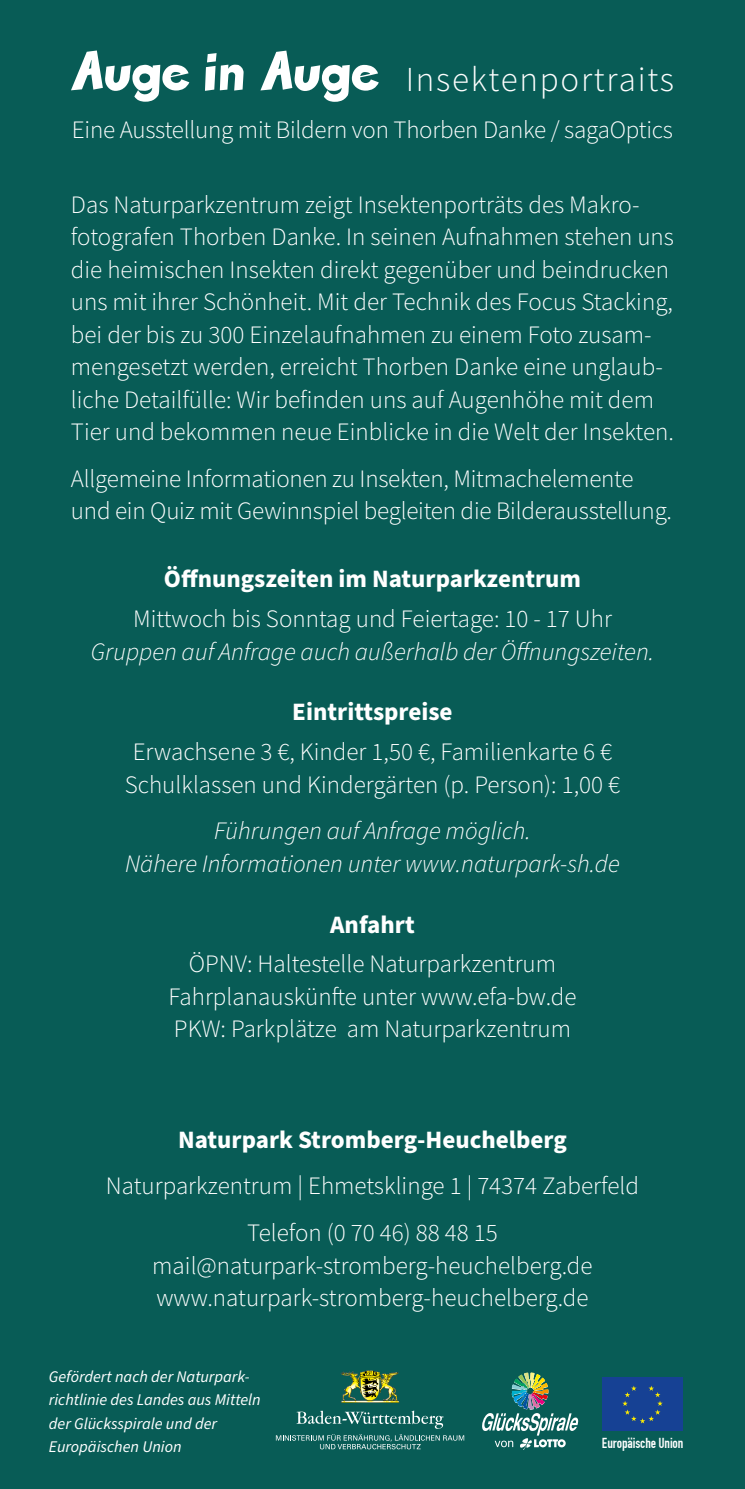
<style>
.page{position:relative;width:745px;height:1489px;background:#fff}
.page>*{position:absolute;margin:0;border:0;box-sizing:border-box;transform-origin:0 0}
.t1{font:300 35px "Source Sans Pro";letter-spacing:.05em;color:#fff}
.t2{font:300 25px/32.5px "Source Sans Pro";color:#fff}
.t3{font:italic 300 25px/32.5px "Source Sans Pro";color:#fff;text-align:center}
.t4{font:700 25px "Source Sans Pro";color:#fff}
.t5{font:italic 16.25px/23.2px "Source Sans Pro";color:#fff}
.t6{font:15.25px "Fette Engschrift";letter-spacing:-.01em;color:#fff}
</style>
<div class="page">
<div style="left:0;top:0;width:744px;height:1488px;background:#085c56"></div>
<svg style="left:71px;top:50px;width:172px;height:52px"></svg>
<svg style="left:260px;top:51px;width:118px;height:51px"></svg>
<img style="left:482px;top:1372px;width:96px;height:77px">
<div style="left:602px;top:1376px;width:80px;height:53px;background:#164194"></div>
<svg style="left:622px;top:1386px;width:40px;height:37px"></svg>
<img style="left:340px;top:1370px;width:59px;height:32px">
<svg style="left:276px;top:1410px;width:188px;height:39px"></svg>
<h1 class="t1" style="left:405px;top:58px;width:270px">Insektenportraits</h1>
<p class="t2" style="left:72px;top:113px;width:602px">Eine Ausstellung mit Bildern von Thorben Danke / sagaOptics</p>
<p class="t2" style="left:71px;top:188px;width:604px">Das Naturparkzentrum zeigt Insektenporträts des Makro&shy;fotografen Thorben Danke. In seinen Aufnahmen stehen uns die heimischen Insekten direkt gegenüber und beindrucken uns mit ihrer Schönheit. Mit der Technik des Focus Stacking, bei der bis zu 300 Einzelaufnahmen zu einem Foto zusam&shy;mengesetzt werden, erreicht Thorben Danke eine unglaub&shy;liche Detailfülle: Wir befinden uns auf Augenhöhe mit dem Tier und bekommen neue Einblicke in die Welt der Insekten.</p>
<p class="t2" style="left:71px;top:462px;width:602px">Allgemeine Informationen zu Insekten, Mitmachelemente und ein Quiz mit Gewinnspiel begleiten die Bilderausstellung.</p>
<p class="t4" style="left:164px;top:562px;width:418px">Öffnungszeiten im Naturparkzentrum</p>
<p class="t2" style="left:133px;top:602px;width:480px">Mittwoch bis Sonntag und Feiertage: 10 - 17 Uhr</p>
<p class="t3" style="left:91px;top:635px;width:564px">Gruppen auf Anfrage auch außerhalb der Öffnungszeiten.</p>
<p class="t4" style="left:292px;top:695px;width:162px">Eintrittspreise</p>
<p class="t2" style="left:125px;top:735px;width:496px;text-align:center">Erwachsene 3 €, Kinder 1,50 €, Familienkarte 6 €<br>Schulklassen und Kindergärten (p. Person): 1,00 €</p>
<p class="t3" style="left:125px;top:814px;width:496px">Führungen auf Anfrage möglich.<br>Nähere Informationen unter www.naturpark-sh.de</p>
<p class="t4" style="left:330px;top:907px;width:86px">Anfahrt</p>
<p class="t2" style="left:168px;top:947px;width:409px;text-align:center">ÖPNV: Haltestelle Naturparkzentrum<br>Fahrplanauskünfte unter www.efa-bw.de<br>PKW: Parkplätze am Naturparkzentrum</p>
<p class="t4" style="left:178px;top:1122px;width:390px">Naturpark Stromberg-Heuchelberg</p>
<p class="t2" style="left:106px;top:1162px;width:534px;line-height:46.8px;text-align:center">Naturparkzentrum | Ehmetsklinge 1 | 74374 Zaberfeld<br>Telefon (0 70 46) 88 48 15</p>
<p class="t2" style="left:152px;top:1248px;width:441px">mail@naturpark-stromberg-heuchelberg.de www.naturpark-stromberg-heuchelberg.de</p>
<p class="t5" style="left:49px;top:1365px;width:213px">Gefördert nach der Naturpark&shy;richtlinie des Landes aus Mitteln der Glücksspirale und der<br>Europäischen Union</p>
<p class="t6" style="left:601px;top:1433px;width:83px">Europäische Union</p>
</div>
